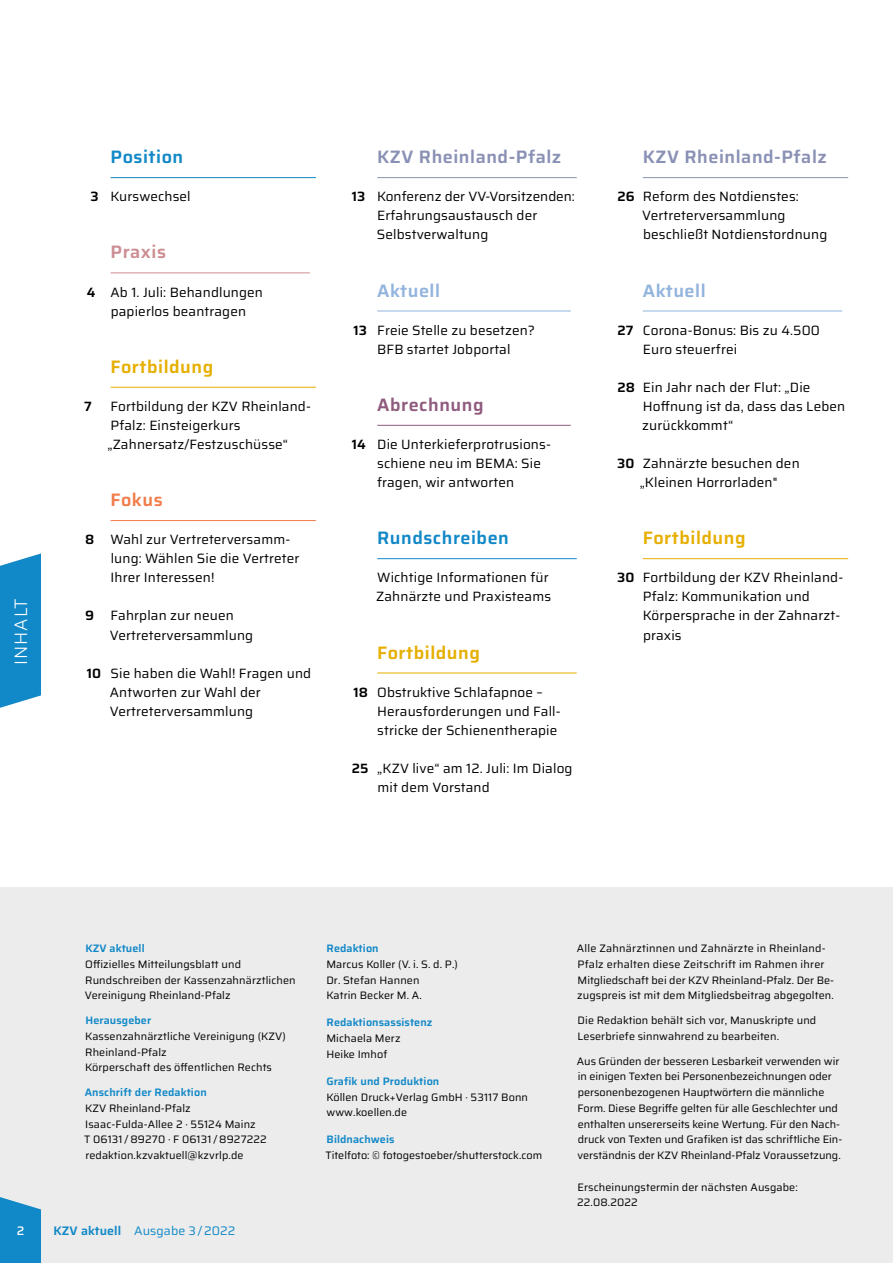
<style>
.page{position:relative;width:893px;height:1263px;background:#fff}
.page>*{position:absolute;margin:0;border:0;box-sizing:border-box;transform-origin:0 0}
.t1{font:600 18px "Saira";letter-spacing:.03em;color:#8a91b5}
.t2{font:600 18px "Saira";letter-spacing:.03em;color:#e6af00}
.t3{font:600 18px "Saira";letter-spacing:.03em;color:#1188c7}
.t4{font:600 18px "Saira";letter-spacing:.03em;color:#93b4dd}
.t5{font:600 18px "Saira";letter-spacing:.03em;color:#8f5b7e}
.t6{font:600 18px "Saira";letter-spacing:.03em;color:#cc8e93}
.t7{font:300 18px "Saira";letter-spacing:.05em;color:#fff}
.t8{font:600 18px "Saira";letter-spacing:.03em;color:#f17d4b}
.t9{font:13.5px/19px "Saira";letter-spacing:.01em;color:#000}
.t10{font:600 13.5px "Saira";color:#000}
.t11{font:12.3px "Saira";letter-spacing:.01em;color:#1188c7}
.t12{font:500 12.3px "Saira";color:#fff}
.t13{font:10.8px/15.8px "Saira";letter-spacing:.01em;color:#000}
.t14{font:600 10.8px "Saira";letter-spacing:.01em;color:#1188c7}
.s1{font-weight:600}
</style>
<div class="page">
<hr style="left:643px;top:177px;width:205px;height:1px;background:#8a91b5">
<hr style="left:643px;top:311px;width:199px;height:1px;background:#93b4dd">
<hr style="left:643px;top:558px;width:205px;height:1px;background:#e6af00">
<hr style="left:377px;top:177px;width:200px;height:1px;background:#8a91b5">
<hr style="left:377px;top:311px;width:194px;height:1px;background:#93b4dd">
<hr style="left:377px;top:425px;width:194px;height:1px;background:#8f5b7e">
<hr style="left:377px;top:558px;width:200px;height:1px;background:#1188c7">
<hr style="left:377px;top:673px;width:200px;height:1px;background:#e6af00">
<hr style="left:111px;top:177px;width:205px;height:1px;background:#1188c7">
<hr style="left:111px;top:272px;width:199px;height:1px;background:#cc8e93">
<hr style="left:111px;top:387px;width:205px;height:1px;background:#e6af00">
<hr style="left:111px;top:520px;width:205px;height:1px;background:#f17d4b">
<div style="left:0;top:887px;width:893px;height:376px;background:#ececec"></div>
<svg style="left:0;top:1197px;width:41px;height:66px"></svg>
<svg style="left:0;top:553px;width:41px;height:155px"></svg>
<h1 class="t7" style="left:6px;top:665px;width:68px;rotate:-90deg">INHALT</h1>
<h1 class="t3" style="left:111px;top:142px;width:74px">Position</h1>
<p class="t9" style="left:90px;top:187px;width:102px"><span class="s1">3</span> Kurswechsel</p>
<h1 class="t6" style="left:111px;top:238px;width:57px">Praxis</h1>
<p class="t9" style="left:87px;top:282px;width:178px;text-align:center"><span class="s1">4</span> Ab 1. Juli: Behandlungen papierlos beantragen</p>
<h1 class="t2" style="left:111px;top:352px;width:104px">Fortbildung</h1>
<p class="t10" style="left:84px;top:395px;width:9px">7</p>
<p class="t9" style="left:107px;top:396px;width:205px">Fortbildung der KZV Rheinland-<br>Pfalz: Einsteigerkurs „Zahnersatz/Festzuschüsse“</p>
<h1 class="t8" style="left:111px;top:485px;width:54px">Fokus</h1>
<p class="t9" style="left:111px;top:529px;width:190px;text-indent:-25px"><span class="s1">8</span> Wahl zur Vertreterversamm&shy;lung: Wählen Sie die Vertreter<br>Ihrer Interessen!</p>
<p class="t9" style="left:110px;top:606px;width:145px;text-indent:-25px"><span class="s1">9</span> Fahrplan zur neuen<br>Vertreterversammlung</p>
<p class="t9" style="left:110px;top:663px;width:203px;text-indent:-23px"><span class="s1">10</span> Sie haben die Wahl! Fragen und<br>Antworten zur Wahl der<br>Vertreterversammlung</p>
<h1 class="t1" style="left:377px;top:142px;width:185px">KZV Rheinland-Pfalz</h1>
<p class="t9" style="left:377px;top:187px;width:200px;text-indent:-25px"><span class="s1">13</span> Konferenz der VV-Vorsitzenden:<br>Erfahrungsaustausch der<br>Selbstverwaltung</p>
<h1 class="t4" style="left:377px;top:276px;width:64px">Aktuell</h1>
<p class="t9" style="left:354px;top:320px;width:183px;text-align:center"><span class="s1">13</span> Freie Stelle zu besetzen?<br>BFB startet Jobportal</p>
<h1 class="t5" style="left:377px;top:390px;width:108px">Abrechnung</h1>
<p class="t9" style="left:377px;top:434px;width:175px;text-indent:-25px"><span class="s1">14</span> Die Unterkieferprotrusions&shy;schiene neu im BEMA: Sie fragen, wir antworten</p>
<h1 class="t3" style="left:377px;top:523px;width:133px">Rundschreiben</h1>
<p class="t9" style="left:376px;top:568px;width:176px">Wichtige Informationen für<br>Zahnärzte und Praxisteams</p>
<h1 class="t2" style="left:377px;top:638px;width:104px">Fortbildung</h1>
<p class="t9" style="left:377px;top:682px;width:185px;text-indent:-24px"><span class="s1">18</span> Obstruktive Schlafapnoe –<br>Herausforderungen und Fall&shy;stricke der Schienentherapie</p>
<p class="t9" style="left:377px;top:758px;width:197px;text-indent:-26px"><span class="s1">25</span> „KZV live“ am 12. Juli: Im Dialog mit dem Vorstand</p>
<h1 class="t1" style="left:643px;top:142px;width:185px">KZV Rheinland-Pfalz</h1>
<p class="t9" style="left:642px;top:187px;width:187px;text-indent:-25px"><span class="s1">26</span> Reform des Notdienstes:<br>Vertreterversammlung beschließt Notdienstordnung</p>
<h1 class="t4" style="left:643px;top:276px;width:64px">Aktuell</h1>
<p class="t9" style="left:643px;top:320px;width:179px;text-indent:-25px"><span class="s1">27</span> Corona-Bonus: Bis zu 4.500<br>Euro steuerfrei</p>
<p class="t9" style="left:642px;top:377px;width:204px;text-indent:-25px"><span class="s1">28</span> Ein Jahr nach der Flut: „Die<br>Hoffnung ist da, dass das Leben zurückkommt“</p>
<p class="t9" style="left:617px;top:453px;width:184px;text-align:center"><span class="s1">30</span> Zahnärzte besuchen den „Kleinen Horrorladen"</p>
<h1 class="t2" style="left:643px;top:523px;width:104px">Fortbildung</h1>
<p class="t9" style="left:643px;top:568px;width:202px;text-indent:-26px"><span class="s1">30</span> Fortbildung der KZV Rheinland-<br>Pfalz: Kommunikation und<br>Körpersprache in der Zahnarzt&shy;praxis</p>
<p class="t14" style="left:85px;top:939px;width:61px">KZV aktuell</p>
<p class="t13" style="left:85px;top:956px;width:212px">Offizielles Mitteilungsblatt und<br>Rundschreiben der Kassenzahnärztlichen<br>Vereinigung Rheinland-Pfalz</p>
<p class="t14" style="left:85px;top:1011px;width:67px">Herausgeber</p>
<p class="t13" style="left:85px;top:1028px;width:202px">Kassenzahnärztliche Vereinigung (KZV)<br>Rheinland-Pfalz<br>Körperschaft des öffentlichen Rechts</p>
<p class="t14" style="left:85px;top:1083px;width:123px">Anschrift der Redaktion</p>
<p class="t13" style="left:84px;top:1100px;width:184px">KZV Rheinland-Pfalz<br>Isaac-Fulda-Allee 2 · 55124 Mainz<br>T 06131 / 89270 · F 06131 / 8927222 redaktion.kzvaktuell@kzvrlp.de</p>
<p class="t12" style="left:17px;top:1221px;width:9px">2</p>
<p class="t11" style="left:53px;top:1221px;width:184px"><span class="s1">KZV aktuell</span> Ausgabe 3/2022</p>
<p class="t14" style="left:327px;top:939px;width:54px">Redaktion</p>
<p class="t13" style="left:326px;top:956px;width:133px">Marcus Koller (V. i. S. d. P.)<br>Dr. Stefan Hannen<br>Katrin Becker M. A.</p>
<p class="t14" style="left:327px;top:1014px;width:107px">Redaktionsassistenz</p>
<p class="t13" style="left:326px;top:1030px;width:76px">Michaela Merz<br>Heike Imhof</p>
<p class="t14" style="left:326px;top:1072px;width:115px">Grafik und Produktion</p>
<p class="t13" style="left:326px;top:1088px;width:203px">Köllen Druck+Verlag GmbH · 53117 Bonn www.koellen.de</p>
<p class="t14" style="left:327px;top:1131px;width:69px">Bildnachweis</p>
<p class="t13" style="left:325px;top:1147px;width:218px">Titelfoto: © fotogestoeber/shutterstock.com</p>
<p class="t13" style="left:577px;top:940px;width:258px">Alle Zahnärztinnen und Zahnärzte in Rheinland-Pfalz erhalten diese Zeitschrift im Rahmen ihrer Mitgliedschaft bei der KZV Rheinland-Pfalz. Der Be&shy;zugspreis ist mit dem Mitgliedsbeitrag abgegolten.</p>
<p class="t13" style="left:578px;top:1012px;width:240px">Die Redaktion behält sich vor, Manuskripte und<br>Leserbriefe sinnwahrend zu bearbeiten.</p>
<p class="t13" style="left:577px;top:1052px;width:267px">Aus Gründen der besseren Lesbarkeit verwenden wir in einigen Texten bei Personenbezeichnungen oder personenbezogenen Hauptwörtern die männliche Form. Diese Begriffe gelten für alle Geschlechter und enthalten unsererseits keine Wertung. Für den Nach&shy;druck von Texten und Grafiken ist das schriftliche Ein&shy;verständnis der KZV Rheinland-Pfalz Voraussetzung.</p>
<p class="t13" style="left:577px;top:1178px;width:222px">Erscheinungstermin der nächsten Ausgabe:<br>22.08.2022</p>
</div>
